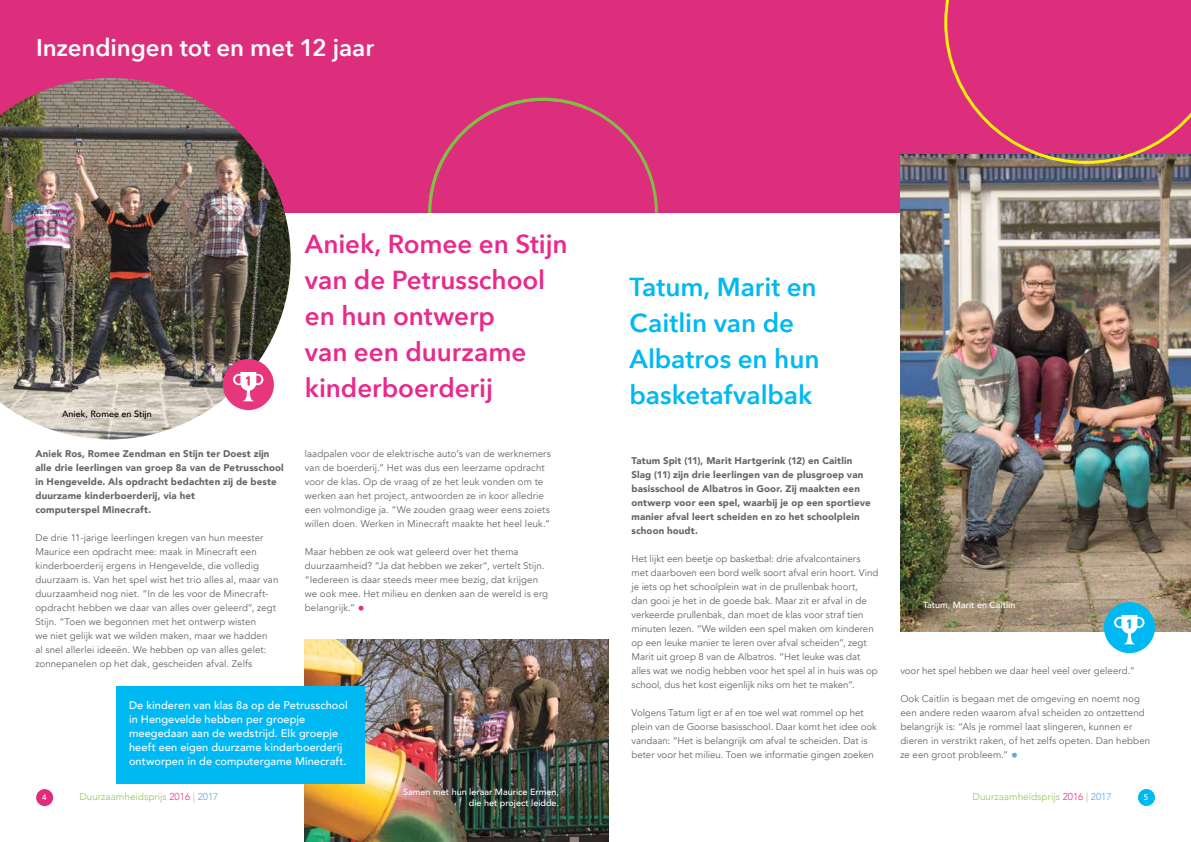
<style>
.page{position:relative;width:1191px;height:842px;background:#fff}
.page>*{position:absolute;margin:0;border:0;box-sizing:border-box;transform-origin:0 0}
.t1{font:600 26px/36px "Avenir Next";letter-spacing:-.005em;color:#e82a8c}
.t2{font:600 26px/36px "Avenir Next";letter-spacing:-.005em;color:#00b9f3}
.t3{font:600 24px "Avenir Next";color:#fff}
.t4{font:14px "Avenir Next";color:#fff}
.t5{font:500 11px/14px "Avenir";letter-spacing:.005em;color:#fff}
.t6{font:300 10px "Avenir";color:#94c756}
.t7{font:9.7px/14px "Avenir";letter-spacing:.005em;color:#636569}
.t8{font:900 9.7px/14px "Avenir";letter-spacing:.015em;color:#636569}
.t9{font:500 9px/10.8px "Avenir";color:#fff;text-align:right}
.t10{font:500 9px "Avenir";color:#000}
.t11{font:500 8px "Avenir";color:#fff}
.s1{font-size:13.7px;color:#e82a8c}
.s2{font-size:13.7px;color:#61a6dd}
.s3{color:#e7367c}
.s4{color:#61a6dd}
</style>
<div class="page">
<div style="left:0;top:0;width:626px;height:213px;background:#dd2e7d"></div>
<img style="left:0;top:78px;width:291px;height:361px">
<img style="left:305px;top:639px;width:303px;height:203px">
<div style="left:36px;top:789px;width:17px;height:17px;background:#dd2e7d;border-radius:50%"></div>
<div style="left:116px;top:686px;width:249px;height:97px;background:#00b9f3"></div>
<div style="left:223px;top:359px;width:51px;height:51px;background:#e7367c;border-radius:50%"></div>
<svg style="left:233px;top:372px;width:30px;height:29px"></svg>
<div style="left:587px;top:0;width:604px;height:213px;background:#dd2e7d"></div>
<img style="left:900px;top:154px;width:291px;height:477px">
<svg style="left:944px;top:0;width:247px;height:164px"></svg>
<svg style="left:428px;top:97px;width:230px;height:116px"></svg>
<div style="left:1138px;top:789px;width:17px;height:17px;background:#00b9f3;border-radius:50%"></div>
<div style="left:1104px;top:602px;width:51px;height:51px;background:#00b9f3;border-radius:50%"></div>
<svg style="left:1114px;top:615px;width:30px;height:29px"></svg>
<h2 class="t3" style="left:36px;top:27px;width:340px">Inzendingen tot en met 12 jaar</h2>
<p class="t10" style="left:62px;top:406px;width:91px">Aniek, Romee en Stijn</p>
<h1 class="t1" style="left:305px;top:225px;width:264px">Aniek, Romee en Stijn van de Petrusschool en hun ontwerp<br>van een duurzame kinderboerderij</h1>
<h1 class="t2" style="left:629px;top:269px;width:191px">Tatum, Marit en<br>Caitlin van de<br>Albatros en hun basketafvalbak</h1>
<p class="t8" style="left:35px;top:446px;width:250px">Aniek Ros, Romee Zendman en Stijn ter Doest zijn alle drie leerlingen van groep 8a van de Petrusschool in Hengevelde. Als opdracht bedachten zij de beste duurzame kinderboerderij, via het<br>computerspel Minecraft.</p>
<p class="t7" style="left:35px;top:531px;width:244px">De drie 11-jarige leerlingen kregen van hun meester Maurice een opdracht mee: maak in Minecraft een kinderboerderij ergens in Hengevelde, die volledig duurzaam is. Van het spel wist het trio alles al, maar van duurzaamheid nog niet. “In de les voor de Minecraft&shy;opdracht hebben we daar van alles over geleerd”, zegt Stijn. “Toen we begonnen met het ontwerp wisten<br>we niet gelijk wat we wilden maken, maar we hadden<br>al snel allerlei ideeën. We hebben op van alles gelet: zonnepanelen op het dak, gescheiden afval. Zelfs</p>
<p class="t7" style="left:305px;top:447px;width:248px">laadpalen voor de elektrische auto’s van de werknemers van de boerderij.” Het was dus een leerzame opdracht voor de klas. Op de vraag of ze het leuk vonden om te werken aan het project, antwoorden ze in koor alledrie een volmondige ja. “We zouden graag weer eens zoiets willen doen. Werken in Minecraft maakte het heel leuk.”</p>
<p class="t7" style="left:305px;top:545px;width:245px">Maar hebben ze ook wat geleerd over het thema duurzaamheid? “Ja dat hebben we zeker”, vertelt Stijn. “Iedereen is daar steeds meer mee bezig, dat krijgen we ook mee. Het milieu en denken aan de wereld is erg belangrijk.” <span class="s1">•</span></p>
<p class="t8" style="left:631px;top:453px;width:240px">Tatum Spit (11), Marit Hartgerink (12) en Caitlin Slag (11) zijn drie leerlingen van de plusgroep van basisschool de Albatros in Goor. Zij maakten een ontwerp voor een spel, waarbij je op een sportieve manier afval leert scheiden en zo het schoolplein schoon houdt.</p>
<p class="t7" style="left:631px;top:552px;width:248px">Het lijkt een beetje op basketbal: drie afvalcontainers met daarboven een bord welk soort afval erin hoort. Vind je iets op het schoolplein wat in de prullenbak hoort,<br>dan gooi je het in de goede bak. Maar zit er afval in de verkeerde prullenbak, dan moet de klas voor straf tien minuten lezen. “We wilden een spel maken om kinderen op een leuke manier te leren over afval scheiden”, zegt Marit uit groep 8 van de Albatros. “Het leuke was dat alles wat we nodig hebben voor het spel al in huis was op school, dus het kost eigenlijk niks om het te maken”.</p>
<p class="t7" style="left:631px;top:706px;width:247px">Volgens Tatum ligt er af en toe wel wat rommel op het plein van de Goorse basisschool. Daar komt het idee ook vandaan: “Het is belangrijk om afval te scheiden. Dat is beter voor het milieu. Toen we informatie gingen zoeken</p>
<p class="t9" style="left:923px;top:599px;width:94px">Tatum, Marit en Caitlin</p>
<p class="t7" style="left:900px;top:664px;width:236px">voor het spel hebben we daar heel veel over geleerd.”</p>
<p class="t7" style="left:900px;top:692px;width:251px">Ook Caitlin is begaan met de omgeving en noemt nog een andere reden waarom afval scheiden zo ontzettend belangrijk is: “Als je rommel laat slingeren, kunnen er dieren in verstrikt raken, of het zelfs opeten. Dan hebben ze een groot probleem.” <span class="s2">•</span></p>
<p class="t11" style="left:1143px;top:790px;width:6px">5</p>
<p class="t5" style="left:129px;top:698px;width:220px">De kinderen van klas 8a op de Petrusschool in Hengevelde hebben per groepje meegedaan aan de wedstrijd. Elk groepje heeft een eigen duurzame kinderboerderij ontworpen in de computergame Minecraft.</p>
<p class="t9" style="left:403px;top:786px;width:157px">Samen met hun leraar Maurice Ermen, die het project leidde.</p>
<h3 class="t4" style="left:42px;top:785px;width:10px">3</h3>
<h3 class="t4" style="left:1140px;top:785px;width:10px">4</h3>
<p class="t6" style="left:79px;top:791px;width:141px">Duurzaamheidsprijs <span class="s3">2016</span> | <span class="s4">2017</span></p>
<p class="t6" style="left:972px;top:791px;width:141px">Duurzaamheidsprijs <span class="s3">2016</span> | <span class="s4">2017</span></p>
<p class="t11" style="left:42px;top:790px;width:6px">4</p>
</div>
